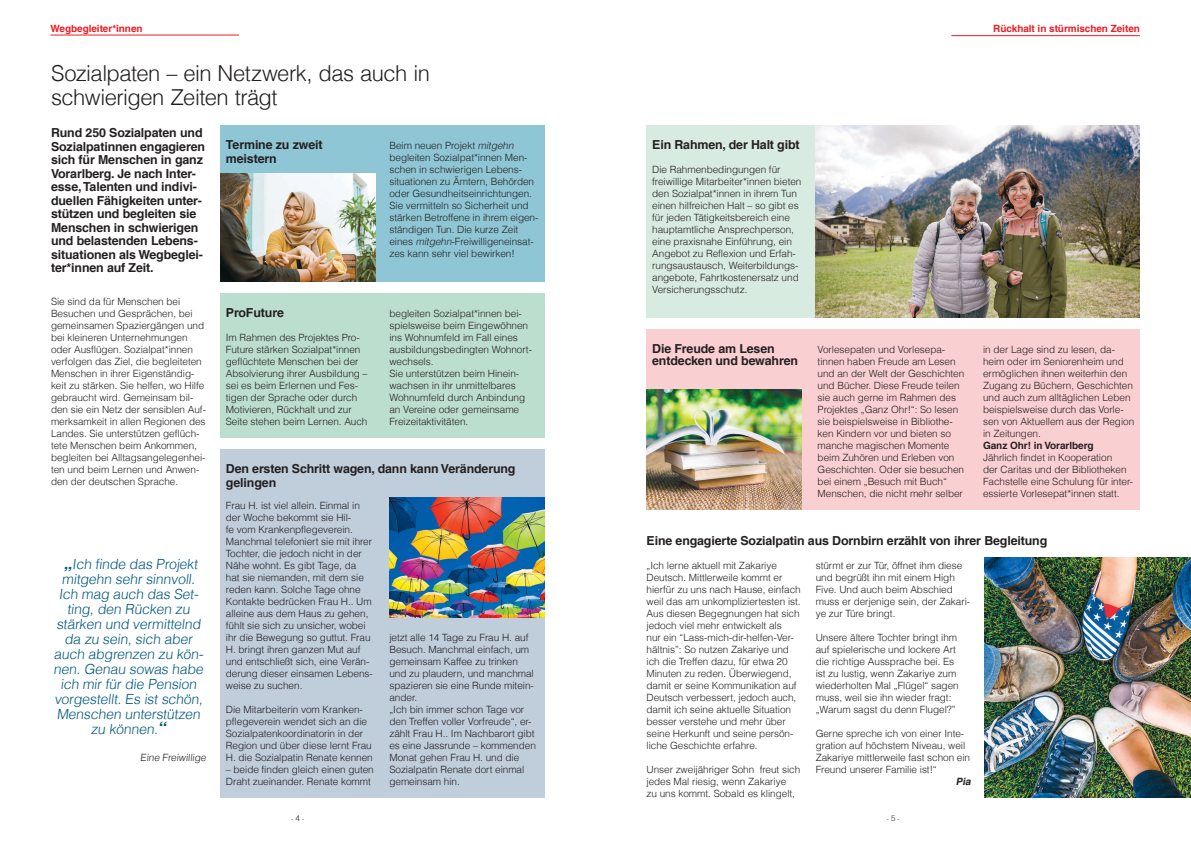
<style>
.page{position:relative;width:1191px;height:842px;background:#fff}
.page>*{position:absolute;margin:0;border:0;box-sizing:border-box;transform-origin:0 0}
.Überschrift{font:300 22px/24px "Helveticafor Caritas";letter-spacing:-.025em;color:#231f20}
.Interview_Frage{font:300 14px/15px "Helveticafor Caritas";color:#00597e;text-align:center}
.Zwischenüberschrift{font:700 12.4px/13.5px "Helveticafor Caritas";letter-spacing:-.01em;color:#231f20}
.Fließtext{font:300 10px/12px "Helveticafor Caritas";letter-spacing:-.005em;color:#231f20}
.Fließtext_Bold{font:300 10px/12px "Helveticafor Caritas";letter-spacing:-.005em;color:#231f20}
.Fließtext_bold{font:700 10px "Helveticafor Caritas";letter-spacing:-.005em;color:#ec1c23}
.Fließtext_Bold-2{font:700 10px "Helveticafor Caritas";letter-spacing:-.005em;color:#231f20}
.Fließtext-2{font:italic 700 10px "Helveticafor Caritas";color:#231f20}
.t1{font:300 6px "Helveticafor Caritas";color:#231f20}
.s1{font-style:italic}
.s2{font-weight:700;font-size:17px}
.s3{font-size:8px}
</style>
<div class="page">
<hr style="left:50px;top:35px;width:189px;height:1px;background:#ec1c23">
<hr style="left:951px;top:35px;width:189px;height:1px;background:#ec1c23">
<div style="left:220px;top:293px;width:324px;height:144px;background:#bcdece"></div>
<div style="left:220px;top:125px;width:324px;height:156px;background:#8fc6d5"></div>
<div style="left:646px;top:125px;width:494px;height:192px;background:#d8ebe1"></div>
<div style="left:646px;top:329px;width:494px;height:180px;background:#facfd2"></div>
<img style="left:815px;top:125px;width:325px;height:192px">
<div style="left:220px;top:449px;width:324px;height:348px;background:#c0cddb"></div>
<img style="left:389px;top:497px;width:155px;height:120px">
<img style="left:646px;top:389px;width:155px;height:120px">
<img style="left:220px;top:173px;width:155px;height:108px">
<img style="left:985px;top:557px;width:206px;height:240px">
<p class="Fließtext_bold" style="left:50px;top:23px;width:94px">Wegbegleiter*innen</p>
<p class="Fließtext_bold" style="left:993px;top:23px;width:148px">Rückhalt in stürmischen Zeiten</p>
<p class="Überschrift" style="left:51px;top:61px;width:380px">Sozialpaten – ein Netzwerk, das auch in schwierigen Zeiten trägt</p>
<p class="Zwischenüberschrift" style="left:51px;top:126px;width:156px">Rund 250 Sozialpaten und<br>Sozialpatinnen engagieren sich für Menschen in ganz<br>Vorarlberg. Je nach Inter&shy;esse, Talenten und indivi&shy;duellen Fähigkeiten unter&shy;stützen und begleiten sie<br>Menschen in schwierigen und belastenden Lebens&shy;situationen als Wegbeglei&shy;ter*innen auf Zeit.</p>
<p class="Fließtext_Bold" style="left:51px;top:296px;width:156px">Sie sind da für Menschen bei<br>Besuchen und Gesprächen, bei gemeinsamen Spaziergängen und bei kleineren Unternehmungen oder Ausflügen. Sozialpat*innen verfolgen das Ziel, die begleiteten<br>Menschen in ihrer Eigenständig&shy;keit zu stärken. Sie helfen, wo Hilfe gebraucht wird. Gemeinsam bil&shy;den sie ein Netz der sensiblen Auf&shy;merksamkeit in allen Regionen des<br>Landes. Sie unterstützen geflüch&shy;tete Menschen beim Ankommen, begleiten bei Alltagsangelegenhei&shy;ten und beim Lernen und Anwen&shy;den der deutschen Sprache.</p>
<p class="Zwischenüberschrift" style="left:226px;top:138px;width:98px">Termine zu zweit meistern</p>
<p class="Fließtext" style="left:389px;top:140px;width:150px">Beim neuen Projekt <span class="s1">mitgehn </span>begleiten Sozialpat*innen Men&shy;schen in schwierigen Lebens&shy;situationen zu Ämtern, Behörden oder Gesundheitseinrichtungen.<br>Sie vermitteln so Sicherheit und stärken Betroffene in ihrem eigen&shy;ständigen Tun. Die kurze Zeit eines <span class="s1">mitgehn</span>-Freiwilligeneinsat&shy;zes kann sehr viel bewirken!</p>
<p class="Zwischenüberschrift" style="left:652px;top:138px;width:149px">Ein Rahmen, der Halt gibt</p>
<p class="Fließtext" style="left:652px;top:164px;width:151px">Die Rahmenbedingungen für freiwillige Mitarbeiter*innen bieten den Sozialpat*innen in ihrem Tun einen hilfreichen Halt – so gibt es für jeden Tätigkeitsbereich eine hauptamtliche Ansprechperson, eine praxisnahe Einführung, ein<br>Angebot zu Reflexion und Erfah&shy;rungsaustausch, Weiterbildungs&shy;angebote, Fahrtkostenersatz und<br>Versicherungsschutz.</p>
<p class="Zwischenüberschrift" style="left:226px;top:306px;width:60px">ProFuture</p>
<p class="Fließtext" style="left:226px;top:332px;width:143px">Im Rahmen des Projektes Pro-<br>Future stärken Sozialpat*innen geflüchtete Menschen bei der<br>Absolvierung ihrer Ausbildung – sei es beim Erlernen und Fes&shy;tigen der Sprache oder durch<br>Motivieren, Rückhalt und zur<br>Seite stehen beim Lernen. Auch</p>
<p class="Fließtext" style="left:389px;top:308px;width:144px">begleiten Sozialpat*innen bei&shy;spielsweise beim Eingewöhnen ins Wohnumfeld im Fall eines ausbildungsbedingten Wohnort&shy;wechsels.</p>
<p class="Fließtext" style="left:389px;top:368px;width:137px">Sie unterstützen beim Hinein&shy;wachsen in ihr unmittelbares<br>Wohnumfeld durch Anbindung an Vereine oder gemeinsame<br>Freizeitaktivitäten.</p>
<p class="Zwischenüberschrift" style="left:652px;top:343px;width:147px;line-height:11.3px">Die Freude am Lesen entdecken und bewahren</p>
<p class="Fließtext" style="left:817px;top:344px;width:148px">Vorlesepaten und Vorlesepa&shy;tinnen haben Freude am Lesen und an der Welt der Geschichten und Bücher. Diese Freude teilen sie auch gerne im Rahmen des<br>Projektes „Ganz Ohr!“: So lesen sie beispielsweise in Bibliothe&shy;ken Kindern vor und bieten so manche magischen Momente beim Zuhören und Erleben von<br>Geschichten. Oder sie besuchen bei einem „Besuch mit Buch“<br>Menschen, die nicht mehr selber</p>
<p class="Fließtext" style="left:983px;top:344px;width:153px">in der Lage sind zu lesen, da&shy;heim oder im Seniorenheim und ermöglichen ihnen weiterhin den<br>Zugang zu Büchern, Geschichten und auch zum alltäglichen Leben beispielsweise durch das Vorle&shy;sen von Aktuellem aus der Region in Zeitungen.</p>
<p class="Fließtext_Bold-2" style="left:983px;top:440px;width:112px">Ganz Ohr! in Vorarlberg</p>
<p class="Fließtext" style="left:983px;top:452px;width:152px">Jährlich findet in Kooperation<br>der Caritas und der Bibliotheken Fachstelle eine Schulung für inter&shy;essierte Vorlesepat*innen statt.</p>
<p class="Zwischenüberschrift" style="left:226px;top:462px;width:291px">Den ersten Schritt wagen, dann kann Veränderung gelingen</p>
<p class="Fließtext" style="left:226px;top:500px;width:148px">Frau H. ist viel allein. Einmal in der Woche bekommt sie Hil-<br>fe vom Krankenpflegeverein.<br>Manchmal telefoniert sie mit ihrer<br>Tochter, die jedoch nicht in der<br>Nähe wohnt. Es gibt Tage, da<br>hat sie niemanden, mit dem sie reden kann. Solche Tage ohne<br>Kontakte bedrücken Frau H.. Um alleine aus dem Haus zu gehen, fühlt sie sich zu unsicher, wobei ihr die Bewegung so guttut. Frau<br>H. bringt ihren ganzen Mut auf und entschließt sich, eine Verän&shy;derung dieser einsamen Lebens&shy;weise zu suchen.</p>
<p class="Fließtext" style="left:226px;top:704px;width:148px">Die Mitarbeiterin vom Kranken&shy;pflegeverein wendet sich an die<br>Sozialpatenkoordinatorin in der<br>Region und über diese lernt Frau<br>H. die Sozialpatin Renate kennen</p>
<p class="Fließtext" style="left:226px;top:764px;width:149px">– beide finden gleich einen guten<br>Draht zueinander. Renate kommt</p>
<p class="Zwischenüberschrift" style="left:646px;top:534px;width:402px">Eine engagierte Sozialpatin aus Dornbirn erzählt von ihrer Begleitung</p>
<p class="Fließtext" style="left:646px;top:560px;width:156px">„Ich lerne aktuell mit Zakariye<br>Deutsch. Mittlerweile kommt er hierfür zu uns nach Hause, einfach weil das am unkompliziertesten ist.<br>Aus diesen Begegnungen hat sich jedoch viel mehr entwickelt als<br>nur ein “Lass-mich-dir-helfen-Ver&shy;hältnis”: So nutzen Zakariye und ich die Treffen dazu, für etwa 20<br>Minuten zu reden. Überwiegend, damit er seine Kommunikation auf<br>Deutsch verbessert, jedoch auch, damit ich seine aktuelle Situation besser verstehe und mehr über seine Herkunft und seine persön&shy;liche Geschichte erfahre.</p>
<p class="Fließtext" style="left:646px;top:764px;width:155px">Unser zweijähriger Sohn freut sich jedes Mal riesig, wenn Zakariye<br>zu uns kommt. Sobald es klingelt,</p>
<p class="Interview_Frage" style="left:54px;top:557px;width:153px"><span class="s2">„</span>Ich finde das Projekt mitgehn sehr sinnvoll.<br>Ich mag auch das Set&shy;ting, den Rücken zu stärken und vermittelnd da zu sein, sich aber auch abgrenzen zu kön&shy;nen. Genau sowas habe ich mir für die Pension vorgestellt. Es ist schön,<br>Menschen unterstützen zu können.<span class="s2">“</span></p>
<p class="Fließtext" style="left:140px;top:752px;width:69px">Eine Freiwillige</p>
<p class="Fließtext" style="left:815px;top:560px;width:156px">stürmt er zur Tür, öffnet ihm diese und begrüßt ihn mit einem High<br>Five. Und auch beim Abschied muss er derjenige sein, der Zakari&shy;ye zur Türe bringt.</p>
<p class="Fließtext" style="left:815px;top:632px;width:144px">Unsere ältere Tochter bringt ihm auf spielerische und lockere Art die richtige Aussprache bei. Es ist zu lustig, wenn Zakariye zum wiederholten Mal „Flügel“ sagen muss, weil sie ihn wieder fragt: „Warum sagst du denn Flugel?”</p>
<p class="Fließtext" style="left:815px;top:728px;width:156px">Gerne spreche ich von einer Inte&shy;gration auf höchstem Niveau, weil Zakariye mittlerweile fast schon ein Freund unserer Familie ist!“</p>
<p class="Fließtext-2" style="left:955px;top:776px;width:19px">Pia</p>
<p class="Fließtext" style="left:389px;top:632px;width:146px">jetzt alle 14 Tage zu Frau H. auf<br>Besuch. Manchmal einfach, um gemeinsam Kaffee zu trinken und zu plaudern, und manchmal spazieren sie eine Runde mitein&shy;ander.</p>
<p class="Fließtext" style="left:389px;top:704px;width:148px">„Ich bin immer schon Tage vor den Treffen voller Vorfreude“, er&shy;zählt Frau H.. Im Nachbarort gibt es eine Jassrunde – kommenden<br>Monat gehen Frau H. und die<br>Sozialpatin Renate dort einmal gemeinsam hin.</p>
<p class="t1" style="left:291px;top:815px;width:14px">- <span class="s3">4</span> -</p>
<p class="t1" style="left:887px;top:815px;width:14px">- <span class="s3">5</span> -</p>
</div>
